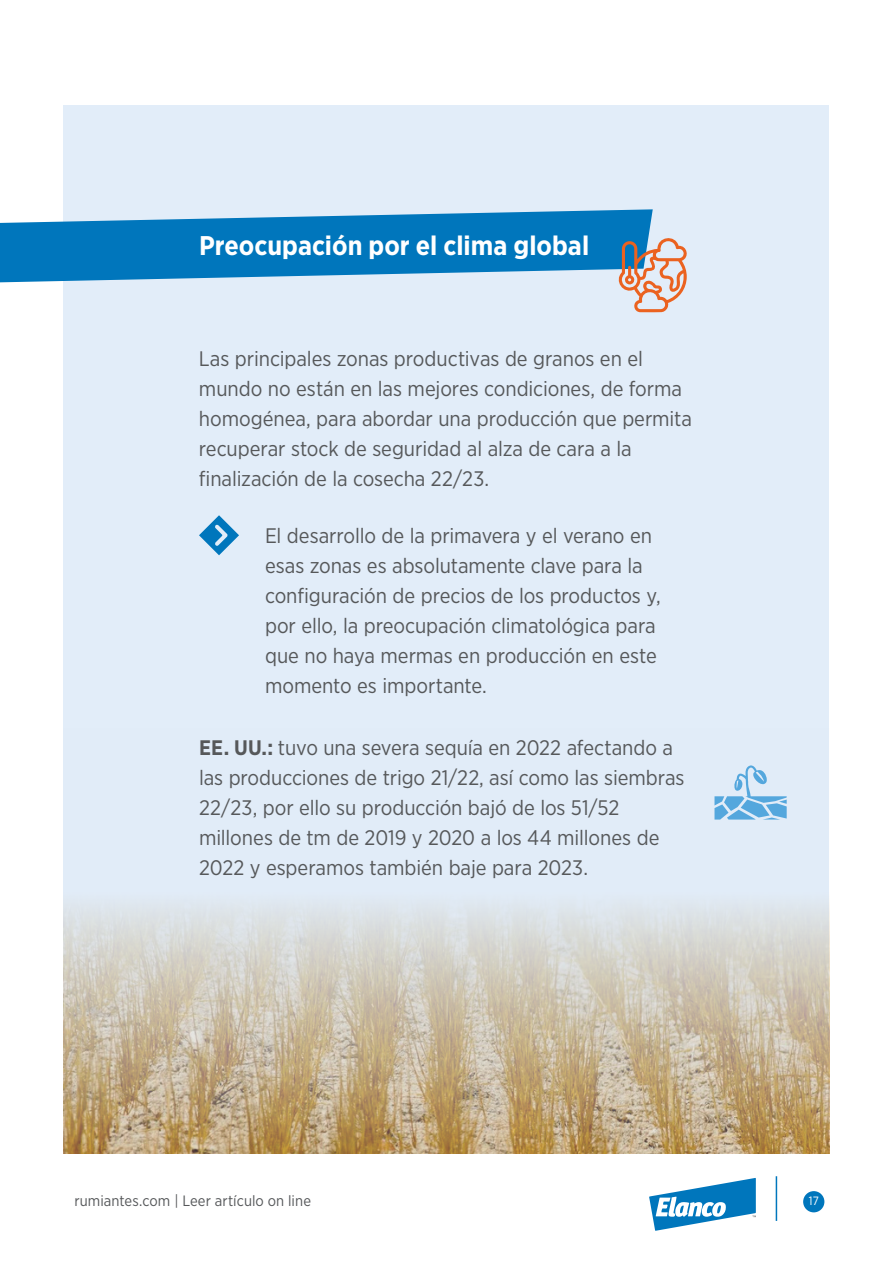
<style>
.page{position:relative;width:893px;height:1263px;background:#fff}
.page>*{position:absolute;margin:0;border:0;box-sizing:border-box;transform-origin:0 0}
.Titulo_segundario{font:700 27px "Gotham Narrow";color:#fff}
.Online_txt{font:21px/30px "Gotham Narrow";letter-spacing:-.005em;color:#56585a}
.t1{font:15px "Gotham Narrow";letter-spacing:.005em;color:#56585a}
.t2{font:12px "Gotham Narrow";color:#fff}
.s1{font-weight:700}
</style>
<div class="page">
<div style="left:64px;top:105px;width:765px;height:1048px;background:#e2edf9"></div>
<div style="left:803px;top:1191px;width:21px;height:21px;background:#0076bc;border-radius:50%"></div>
<hr style="left:776px;top:1176px;width:1px;height:45px;background:#0076bc">
<svg style="left:649px;top:1178px;width:107px;height:53px"></svg>
<img style="left:64px;top:819px;width:765px;height:334px">
<svg style="left:0;top:209px;width:653px;height:73px;fill:#0076bc"></svg>
<svg style="left:613px;top:234px;width:74px;height:79px"></svg>
<svg style="left:199px;top:515px;width:40px;height:40px"></svg>
<svg style="left:714px;top:765px;width:73px;height:54px"></svg>
<p class="Titulo_segundario" style="left:199px;top:228px;width:392px">Preocupación por el clima global</p>
<p class="Online_txt" style="left:199px;top:343px;width:495px">Las principales zonas productivas de granos en el mundo no están en las mejores condiciones, de forma homogénea, para abordar una producción que permita recuperar stock de seguridad al alza de cara a la finalización de la cosecha 22/23.</p>
<p class="Online_txt" style="left:265px;top:520px;width:397px">El desarrollo de la primavera y el verano en esas zonas es absolutamente clave para la configuración de precios de los productos y, por ello, la preocupación climatológica para que no haya mermas en producción en este momento es importante.</p>
<p class="Online_txt" style="left:199px;top:732px;width:487px"><span class="s1">EE. UU.:</span> tuvo una severa sequía en 2022 afectando a las producciones de trigo 21/22, así como las siembras 22/23, por ello su producción bajó de los 51/52 millones de tm de 2019 y 2020 a los 44 millones de 2022 y esperamos también baje para 2023.</p>
<p class="t1" style="left:74px;top:1191px;width:238px">rumiantes.com | Leer artículo on line</p>
<p class="t2" style="left:809px;top:1194px;width:11px">17</p>
</div>
